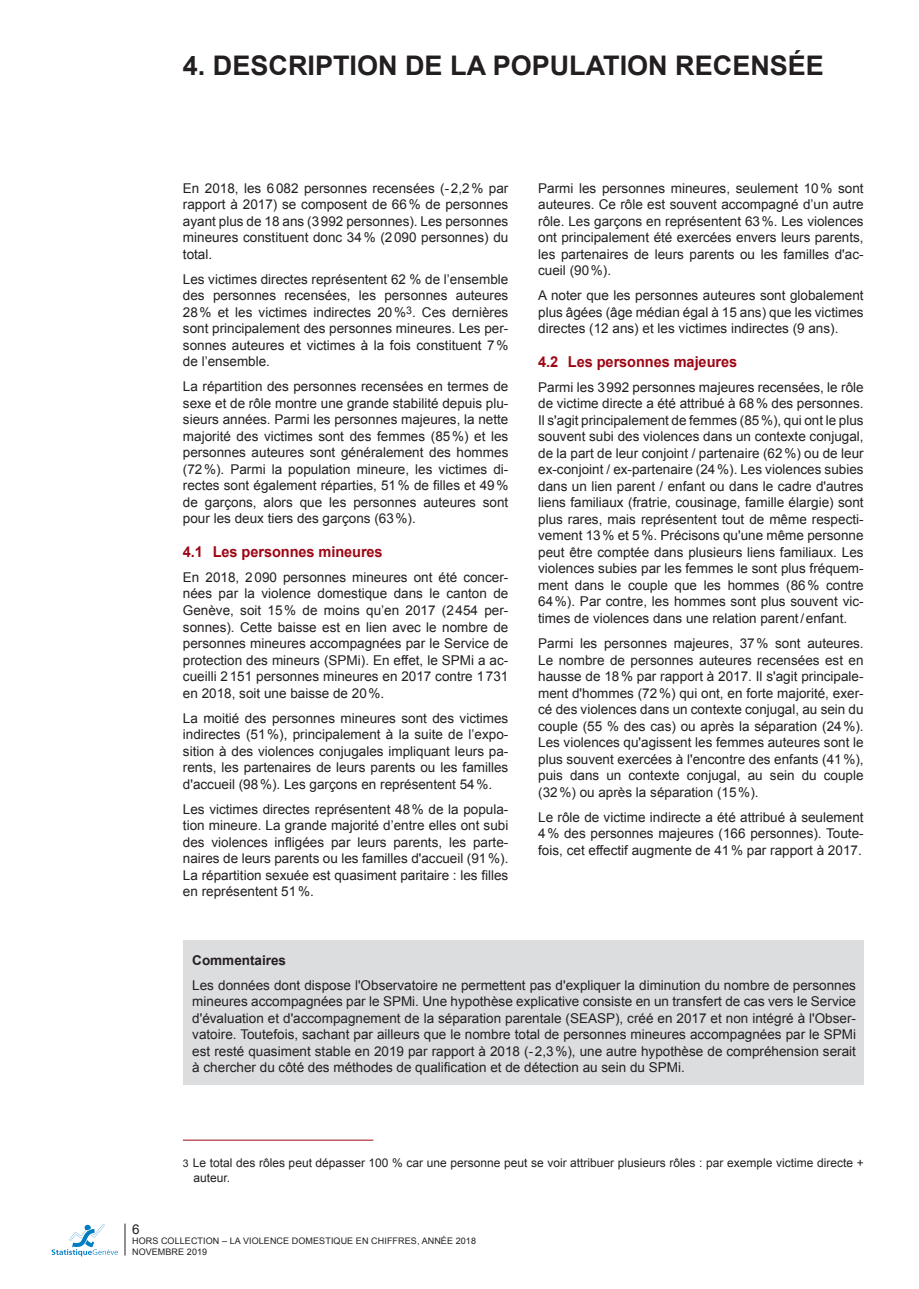
<style>
.page{position:relative;width:919px;height:1289px;background:#fff}
.page>*{position:absolute;margin:0;border:0;box-sizing:border-box;transform-origin:0 0}
.texte_-_titre_1{font:700 27px "Arial";color:#231f20}
.texte_-_texte_couran{font:700 15px "Arial";letter-spacing:-.005em;color:#9d0715}
.texte_-_texte_couran-2{font:13.5px/16.5px "Arial";color:#231f20;text-align:justify}
.texte_-_texte_couran-3{font:700 13.5px "Arial";color:#231f20}
.texte_-_texte_couran-4{font:12px/15px "Arial";color:#231f20}
.t1{font:9px/10.5px "Arial";letter-spacing:.01em;color:#231f20}
.s1{font-size:10.5px}
</style>
<div class="page">
<svg style="left:52px;top:1224px;width:66px;height:32px"></svg>
<hr style="left:125px;top:1223px;width:1px;height:32px;background:#231f20">
<hr style="left:183px;top:1139px;width:190px;height:1px;background:#9d0715">
<div style="left:183px;top:939px;width:680px;height:145px;background:#dcdddf"></div>
<p class="texte_-_titre_1" style="left:183px;top:47px;width:642px">4. DESCRIPTION DE LA POPULATION RECENSÉE</p>
<p class="texte_-_texte_couran-2" style="left:183px;top:180px;width:327px">En 2018, les 6082 personnes recensées (-2,2% par rapport à 2017) se composent de 66% de personnes ayant plus de 18 ans (3992 personnes). Les personnes mineures constituent donc 34% (2090 personnes) du total.</p>
<p class="texte_-_texte_couran-2" style="left:183px;top:271px;width:327px">Les victimes directes représentent 62 % de l’ensemble des personnes recensées, les personnes auteures 28% et les victimes indirectes 20%<sup>3</sup>. Ces dernières sont principalement des personnes mineures. Les per&shy;sonnes auteures et victimes à la fois constituent 7% de l’ensemble.</p>
<p class="texte_-_texte_couran-2" style="left:183px;top:378px;width:327px">La répartition des personnes recensées en termes de sexe et de rôle montre une grande stabilité depuis plu&shy;sieurs années. Parmi les personnes majeures, la nette majorité des victimes sont des femmes (85%) et les personnes auteures sont généralement des hommes (72%). Parmi la population mineure, les victimes di&shy;rectes sont également réparties, 51% de filles et 49% de garçons, alors que les personnes auteures sont pour les deux tiers des garçons (63%).</p>
<p class="texte_-_texte_couran" style="left:183px;top:541px;width:201px">4.1 Les personnes mineures</p>
<p class="texte_-_texte_couran-2" style="left:183px;top:569px;width:327px">En 2018, 2090 personnes mineures ont été concer&shy;nées par la violence domestique dans le canton de Genève, soit 15% de moins qu’en 2017 (2454 per&shy;sonnes). Cette baisse est en lien avec le nombre de personnes mineures accompagnées par le Service de protection des mineurs (SPMi). En effet, le SPMi a ac&shy;cueilli 2151 personnes mineures en 2017 contre 1731 en 2018, soit une baisse de 20%.</p>
<p class="texte_-_texte_couran-2" style="left:183px;top:709px;width:327px">La moitié des personnes mineures sont des victimes indirectes (51%), principalement à la suite de l’expo&shy;sition à des violences conjugales impliquant leurs pa&shy;rents, les partenaires de leurs parents ou les familles d'accueil (98%). Les garçons en représentent 54%.</p>
<p class="texte_-_texte_couran-2" style="left:183px;top:800px;width:327px">Les victimes directes représentent 48% de la popula&shy;tion mineure. La grande majorité d’entre elles ont subi des violences infligées par leurs parents, les parte&shy;naires de leurs parents ou les familles d'accueil (91%).<br>La répartition sexuée est quasiment paritaire : les filles en représentent 51%.</p>
<p class="texte_-_texte_couran-2" style="left:538px;top:180px;width:327px">Parmi les personnes mineures, seulement 10% sont auteures. Ce rôle est souvent accompagné d’un autre rôle. Les garçons en représentent 63%. Les violences ont principalement été exercées envers leurs parents, les partenaires de leurs parents ou les familles d'ac&shy;cueil (90%).</p>
<p class="texte_-_texte_couran-2" style="left:538px;top:287px;width:327px">A noter que les personnes auteures sont globalement plus âgées (âge médian égal à 15 ans) que les victimes directes (12 ans) et les victimes indirectes (9 ans).</p>
<p class="texte_-_texte_couran" style="left:538px;top:351px;width:200px">4.2 Les personnes majeures</p>
<p class="texte_-_texte_couran-2" style="left:538px;top:379px;width:327px">Parmi les 3992 personnes majeures recensées, le rôle de victime directe a été attribué à 68% des personnes.<br>Il s'agit principalement de femmes (85%), qui ont le plus souvent subi des violences dans un contexte conjugal, de la part de leur conjoint / partenaire (62%) ou de leur ex-conjoint / ex-partenaire (24%). Les violences subies dans un lien parent / enfant ou dans le cadre d'autres liens familiaux (fratrie, cousinage, famille élargie) sont plus rares, mais représentent tout de même respecti&shy;vement 13% et 5%. Précisons qu'une même personne peut être comptée dans plusieurs liens familiaux. Les violences subies par les femmes le sont plus fréquem&shy;ment dans le couple que les hommes (86% contre 64%). Par contre, les hommes sont plus souvent vic&shy;times de violences dans une relation parent/enfant.</p>
<p class="texte_-_texte_couran-2" style="left:538px;top:635px;width:327px">Parmi les personnes majeures, 37% sont auteures.<br>Le nombre de personnes auteures recensées est en hausse de 18% par rapport à 2017. Il s'agit principale&shy;ment d'hommes (72%) qui ont, en forte majorité, exer&shy;cé des violences dans un contexte conjugal, au sein du couple (55 % des cas) ou après la séparation (24%).<br>Les violences qu'agissent les femmes auteures sont le plus souvent exercées à l'encontre des enfants (41%), puis dans un contexte conjugal, au sein du couple (32%) ou après la séparation (15%).</p>
<p class="texte_-_texte_couran-2" style="left:538px;top:808px;width:327px">Le rôle de victime indirecte a été attribué à seulement 4% des personnes majeures (166 personnes). Toute&shy;fois, cet effectif augmente de 41% par rapport à 2017.</p>
<p class="texte_-_texte_couran-3" style="left:192px;top:950px;width:95px">Commentaires</p>
<p class="texte_-_texte_couran-2" style="left:192px;top:976px;width:665px">Les données dont dispose l'Observatoire ne permettent pas d'expliquer la diminution du nombre de personnes mineures accompagnées par le SPMi. Une hypothèse explicative consiste en un transfert de cas vers le Service d'évaluation et d'accompagnement de la séparation parentale (SEASP), créé en 2017 et non intégré à l'Obser&shy;vatoire. Toutefois, sachant par ailleurs que le nombre total de personnes mineures accompagnées par le SPMi est resté quasiment stable en 2019 par rapport à 2018 (-2,3%), une autre hypothèse de compréhension serait à chercher du côté des méthodes de qualification et de détection au sein du SPMi.</p>
<p class="texte_-_texte_couran-4" style="left:193px;top:1155px;width:671px;text-indent:-10px"><span class="s1">3</span> Le total des rôles peut dépasser 100 % car une personne peut se voir attribuer plusieurs rôles : par exemple victime directe + auteur.</p>
<p class="texte_-_texte_couran-2" style="left:132px;top:1220px;width:9px">6</p>
<p class="t1" style="left:132px;top:1236px;width:345px">HORS COLLECTION – LA VIOLENCE DOMESTIQUE EN CHIFFRES, ANNÉE 2018<br>NOVEMBRE 2019</p>
</div>
